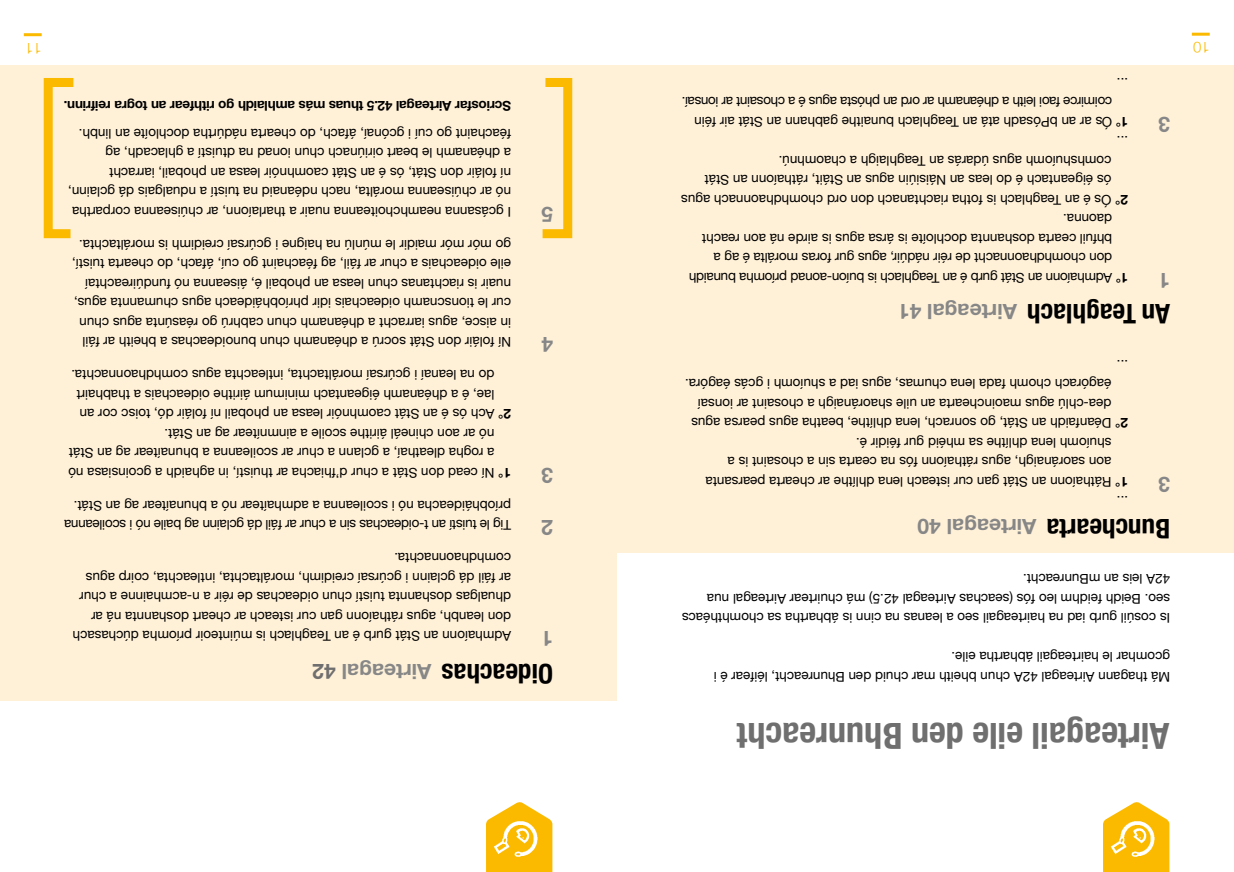
<style>
.page{position:relative;width:1234px;height:872px;background:#fff}
.page>*{position:absolute;margin:0;border:0;box-sizing:border-box;transform-origin:0 0}
.t1{font:700 condensed 36px "Helvetica Neue";color:#706f6f}
.t2{font:700 condensed 27px "Helvetica Neue";color:#000}
.t3{font:700 21px "Helvetica Neue";color:#878787}
.t4{font:300 15px "Helvetica Neue";color:#fbba00}
.t5{font:13.5px/19.5px "Helvetica Neue";color:#000}
.t6{font:13.5px "Helvetica Neue";letter-spacing:-.02em;color:#000}
.t7{font:700 13.5px "Helvetica Neue";letter-spacing:-.02em;color:#000}
.t8{font:13.5px "Helvetica Neue";letter-spacing:-.025em;color:#000}
.s1{font-weight:700}
.s2{color:#706f6f}
</style>
<div class="page">
<div style="left:0;top:65px;width:1233px;height:635px;background:#fff1d8"></div>
<div style="left:617px;top:553px;width:616px;height:158px;background:#fff"></div>
<hr style="left:1191px;top:33px;width:18px;height:3px;background:#fbba00">
<hr style="left:24px;top:33px;width:18px;height:3px;background:#fbba00">
<svg style="left:542px;top:78px;width:31px;height:161px"></svg>
<svg style="left:43px;top:78px;width:31px;height:161px"></svg>
<svg style="left:486px;top:802px;width:66px;height:70px"></svg>
<svg style="left:1103px;top:802px;width:66px;height:70px"></svg>
<img style="left:492px;top:821px;width:49px;height:35px">
<img style="left:1109px;top:821px;width:48px;height:35px">
<p class="t4" style="left:42px;top:57px;width:18px;rotate:-180deg">11</p>
<p class="t4" style="left:1209px;top:57px;width:18px;rotate:-180deg">10</p>
<p class="t7" style="left:511px;top:115px;width:449px;rotate:-180deg">Scriosfar Airteagal 42.5 thuas más amhlaidh go rithfear an togra reifrinn.</p>
<p class="t5" style="left:511px;top:202px;width:444px;rotate:-180deg">nó ar chúiseanna morálta, nach ndéanaid na tuistí a ndualgais dá gclainn, ní foláir don Stát, ós é an Stát caomhnóir leasa an phobail, iarracht<br>a dhéanamh le beart oiriúnach chun ionad na dtuistí a ghlacadh, ag féachaint go cuí i gcónaí, áfach, do chearta nádúrtha dochloíte an linbh.</p>
<p class="t5" style="left:511px;top:221px;width:440px;rotate:-180deg">I gcásanna neamhchoiteanna nuair a tharlaíonn, ar chúiseanna corpartha</p>
<h3 class="t3" style="left:553px;top:227px;width:13px;rotate:-180deg">5</h3>
<p class="t5" style="left:511px;top:332px;width:440px;rotate:-180deg">in aisce, agus iarracht a dhéanamh chun cabhrú go réasúnta agus chun cur le tionscnamh oideachais idir phríobháideach agus chumannta agus, nuair is riachtanas chun leasa an phobail é, áiseanna nó fundúireachtaí eile oideachais a chur ar fáil, ag féachaint go cuí, áfach, do chearta tuistí, go mór mór maidir le múnlú na haigne i gcúrsaí creidimh is moráltachta.</p>
<p class="t5" style="left:511px;top:352px;width:430px;rotate:-180deg">Ní foláir don Stát socrú a dhéanamh chun bunoideachas a bheith ar fáil</p>
<h3 class="t3" style="left:553px;top:357px;width:13px;rotate:-180deg">4</h3>
<p class="t5" style="left:494px;top:385px;width:424px;rotate:-180deg">do na leanaí i gcúrsaí moráltachta, intleachta agus comhdhaonnachta.</p>
<p class="t5" style="left:494px;top:404px;width:419px;rotate:-180deg">lae, é a dhéanamh éigeantach minimum áirithe oideachais a thabhairt</p>
<p class="t5" style="left:511px;top:424px;width:433px;rotate:-180deg"><span class="s1">2°</span> Ach ós é an Stát caomhnóir leasa an phobail ní foláir dó, toisc cor an</p>
<p class="t5" style="left:494px;top:443px;width:331px;rotate:-180deg">nó ar aon chineál áirithe scoile a ainmnítear ag an Stát.</p>
<p class="t5" style="left:494px;top:463px;width:427px;rotate:-180deg">a rogha dleathaí, a gclann a chur ar scoileanna a bhunaítear ag an Stát</p>
<p class="t5" style="left:511px;top:482px;width:444px;rotate:-180deg"><span class="s1">1°</span> Ní cead don Stát a chur d’fhiacha ar thuistí, in aghaidh a gcoinsiasa nó</p>
<h3 class="t3" style="left:553px;top:488px;width:13px;rotate:-180deg">3</h3>
<p class="t5" style="left:511px;top:515px;width:439px;rotate:-180deg">príobháideacha nó i scoileanna a admhaítear nó a bhunaítear ag an Stát.</p>
<p class="t6" style="left:511px;top:533px;width:448px;rotate:-180deg">Tig le tuistí an t-oideachas sin a chur ar fáil dá gclainn ag baile nó i scoileanna</p>
<h3 class="t3" style="left:553px;top:540px;width:13px;rotate:-180deg">2</h3>
<p class="t5" style="left:511px;top:626px;width:433px;rotate:-180deg">don leanbh, agus ráthaíonn gan cur isteach ar cheart doshannta ná ar dhualgas doshannta tuistí chun oideachas de réir a n-acmhainne a chur ar fáil dá gclainn i gcúrsaí creidimh, moráltachta, intleachta, coirp agus comhdhaonnachta.</p>
<p class="t5" style="left:511px;top:646px;width:440px;rotate:-180deg">Admhaíonn an Stát gurb é an Teaghlach is múinteoir príomha dúchasach</p>
<h3 class="t3" style="left:553px;top:651px;width:13px;rotate:-180deg">1</h3>
<h3 class="t3" style="left:431px;top:684px;width:120px;rotate:-180deg">Airteagal <span class="s2">42</span></h3>
<h2 class="t2" style="left:553px;top:690px;width:113px;rotate:-180deg">Oideachas</h2>
<p class="t5" style="left:1127px;top:92px;width:13px;rotate:-180deg">...</p>
<p class="t8" style="left:1111px;top:110px;width:432px;rotate:-180deg">coimirce faoi leith a dhéanamh ar ord an phósta agus é a chosaint ar ionsaí.</p>
<p class="t5" style="left:1127px;top:131px;width:435px;rotate:-180deg"><span class="s1">1°</span> Ós ar an bPósadh atá an Teaghlach bunaithe gabhann an Stát air féin</p>
<h3 class="t3" style="left:1169px;top:137px;width:13px;rotate:-180deg">3</h3>
<p class="t5" style="left:1127px;top:151px;width:13px;rotate:-180deg">...</p>
<p class="t5" style="left:1111px;top:170px;width:334px;rotate:-180deg">comhshuíomh agus údarás an Teaghlaigh a chaomhnú.</p>
<p class="t5" style="left:1111px;top:190px;width:408px;rotate:-180deg">ós éigeantach é do leas an Náisiúin agus an Stáit, ráthaíonn an Stát</p>
<p class="t5" style="left:1127px;top:209px;width:448px;rotate:-180deg"><span class="s1">2°</span> Ós é an Teaghlach is fotha riachtanach don ord chomhdhaonnach agus</p>
<p class="t5" style="left:1111px;top:229px;width:51px;rotate:-180deg">daonna.</p>
<p class="t5" style="left:1111px;top:248px;width:411px;rotate:-180deg">bhfuil cearta doshannta dochloíte is ársa agus is airde ná aon reacht</p>
<p class="t5" style="left:1111px;top:268px;width:400px;rotate:-180deg">don chomhdhaonnacht de réir nádúir, agus gur foras morálta é ag a</p>
<p class="t6" style="left:1127px;top:286px;width:440px;rotate:-180deg"><span class="s1">1°</span> Admhaíonn an Stát gurb é an Teaghlach is buíon-aonad príomha bunaidh</p>
<h3 class="t3" style="left:1169px;top:293px;width:13px;rotate:-180deg">1</h3>
<h3 class="t3" style="left:1016px;top:325px;width:120px;rotate:-180deg">Airteagal 41</h3>
<h2 class="t2" style="left:1169px;top:330px;width:144px;rotate:-180deg">An Teaghlach</h2>
<p class="t5" style="left:1127px;top:374px;width:13px;rotate:-180deg">...</p>
<p class="t5" style="left:1111px;top:394px;width:428px;rotate:-180deg">éagórach chomh fada lena chumas, agus iad a shuíomh i gcás éagóra.</p>
<p class="t5" style="left:1111px;top:413px;width:415px;rotate:-180deg">dea-chlú agus maoinchearta an uile shaoránaigh a chosaint ar ionsaí</p>
<p class="t5" style="left:1127px;top:433px;width:438px;rotate:-180deg"><span class="s1">2°</span> Déanfaidh an Stát, go sonrach, lena dhlíthe, beatha agus pearsa agus</p>
<p class="t5" style="left:1111px;top:452px;width:257px;rotate:-180deg">shuíomh lena dhlíthe sa mhéid gur féidir é.</p>
<p class="t5" style="left:1111px;top:472px;width:385px;rotate:-180deg">aon saoránaigh, agus ráthaíonn fós na cearta sin a chosaint is a</p>
<p class="t5" style="left:1127px;top:511px;width:424px;rotate:-180deg">...<br><span class="s1">1°</span> Ráthaíonn an Stát gan cur isteach lena dhlíthe ar chearta pearsanta</p>
<h3 class="t3" style="left:1169px;top:497px;width:13px;rotate:-180deg">3</h3>
<h3 class="t3" style="left:1036px;top:539px;width:120px;rotate:-180deg">Airteagal 40</h3>
<h2 class="t2" style="left:1169px;top:545px;width:125px;rotate:-180deg">Bunchearta</h2>
<p class="t5" style="left:1169px;top:628px;width:489px;rotate:-180deg">Is cosúil gurb iad na hairteagail seo a leanas na cinn is ábhartha sa chomhthéacs seo. Beidh feidhm leo fós (seachas Airteagal 42.5) má chuirtear Airteagal nua<br>42A leis an mBunreacht.</p>
<p class="t5" style="left:1169px;top:686px;width:458px;rotate:-180deg">Má thagann Airteagal 42A chun bheith mar chuid den Bhunreacht, léifear é i gcomhar le hairteagail ábhartha eile.</p>
<h1 class="t1" style="left:1169px;top:757px;width:434px;rotate:-180deg">Airteagail eile den Bhunreacht</h1>
</div>
